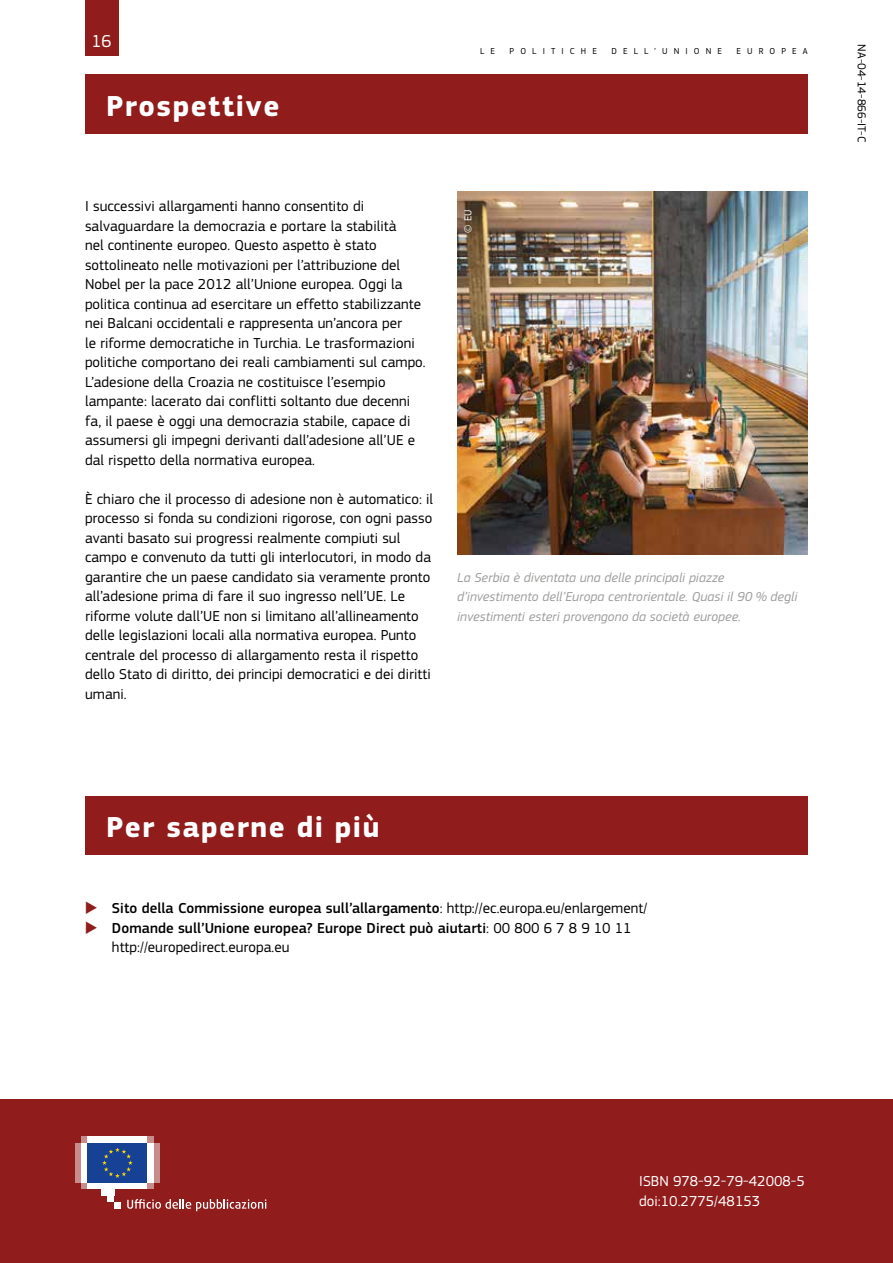
<style>
.page{position:relative;width:893px;height:1263px;background:#fff}
.page>*{position:absolute;margin:0;border:0;box-sizing:border-box;transform-origin:0 0}
.Heading01_neg{font:700 30px "EC Square Sans Pro";letter-spacing:.05em;color:#fff}
.t1{font:18px "EC Square Sans Pro";color:#fff}
.BodyText{font:15px/19.5px "EC Square Sans Pro";letter-spacing:.005em;color:#000}
.t2{font:500 15px/19.5px "EC Square Sans Pro";letter-spacing:.005em;color:#000}
.BodyText-2{font:15px "EC Square Sans Pro";letter-spacing:.005em;color:#fff}
.legende_L{font:italic 13.5px/19.5px "EC Square Sans Pro";letter-spacing:.005em;color:#9d9d9c}
.t3{font:12px "EC Square Sans Pro";color:#000}
.copyright_copy{font:10.5px "EC Square Sans Pro";color:#fff}
.t4{font:9px "EC Square Sans Pro";letter-spacing:.68em;color:#000}
.s1{font-weight:400}
</style>
<div class="page">
<div style="left:85px;top:0;width:33px;height:55px;background:#901c1c"></div>
<div style="left:85px;top:796px;width:723px;height:59px;background:#901c1c"></div>
<div style="left:0;top:1099px;width:893px;height:164px;background:#901c1c"></div>
<svg style="left:81px;top:1182px;width:72px;height:7px"></svg>
<svg style="left:81px;top:1136px;width:72px;height:7px"></svg>
<div style="left:88px;top:1136px;width:59px;height:7px;background:#fff"></div>
<div style="left:88px;top:1182px;width:59px;height:7px;background:#fff"></div>
<div style="left:147px;top:1143px;width:6px;height:39px;background:#fff"></div>
<div style="left:153px;top:1143px;width:7px;height:39px;background:#c78d8d"></div>
<div style="left:81px;top:1143px;width:7px;height:39px;background:#fff"></div>
<div style="left:75px;top:1143px;width:6px;height:39px;background:#c78d8d"></div>
<div style="left:101px;top:1182px;width:13px;height:13px;background:#fff"></div>
<div style="left:108px;top:1182px;width:6px;height:20px;background:#fff"></div>
<div style="left:114px;top:1202px;width:7px;height:6px;background:#fff"></div>
<div style="left:88px;top:1143px;width:59px;height:39px;background:#164194"></div>
<svg style="left:102px;top:1147px;width:31px;height:31px"></svg>
<svg style="left:127px;top:1199px;width:139px;height:12px"></svg>
<div style="left:85px;top:75px;width:723px;height:59px;background:#901c1c"></div>
<img style="left:457px;top:192px;width:351px;height:362px">
<p class="t1" style="left:92px;top:30px;width:22px">16</p>
<p class="Heading01_neg" style="left:106px;top:88px;width:175px">Prospettive</p>
<p class="BodyText" style="left:85px;top:197px;width:342px">I successivi allargamenti hanno consentito di salvaguardare la democrazia e portare la stabilità<br>nel continente europeo. Questo aspetto è stato sottolineato nelle motivazioni per l’attribuzione del Nobel per la pace 2012 all’Unione europea. Oggi la politica continua ad esercitare un effetto stabilizzante nei Balcani occidentali e rappresenta un’ancora per<br>le riforme democratiche in Turchia. Le trasformazioni politiche comportano dei reali cambiamenti sul campo.<br>L’adesione della Croazia ne costituisce l’esempio lampante: lacerato dai conflitti soltanto due decenni fa, il paese è oggi una democrazia stabile, capace di assumersi gli impegni derivanti dall’adesione all’UE e dal rispetto della normativa europea.</p>
<p class="BodyText" style="left:85px;top:489px;width:350px">È chiaro che il processo di adesione non è automatico: il processo si fonda su condizioni rigorose, con ogni passo avanti basato sui progressi realmente compiuti sul campo e convenuto da tutti gli interlocutori, in modo da garantire che un paese candidato sia veramente pronto all’adesione prima di fare il suo ingresso nell’UE. Le riforme volute dall’UE non si limitano all’allineamento delle legislazioni locali alla normativa europea. Punto centrale del processo di allargamento resta il rispetto dello Stato di diritto, dei principi democratici e dei diritti umani.</p>
<p class="t4" style="left:480px;top:45px;width:17px">L E</p>
<p class="t4" style="left:510px;top:45px;width:89px">POLITICHE</p>
<p class="t4" style="left:611px;top:45px;width:112px">DELL’UNIONE</p>
<p class="t4" style="left:736px;top:45px;width:73px">EUROPEA</p>
<p class="t3" style="left:869px;top:44px;width:99px;rotate:90deg">NA-04-14-866-IT-C</p>
<p class="copyright_copy" style="left:462px;top:233px;width:25px;rotate:-90deg">© EU</p>
<p class="legende_L" style="left:457px;top:568px;width:342px">La Serbia è diventata una delle principali piazze d’investimento dell’Europa centrorientale. Quasi il 90 % degli investimenti esteri provengono da società europee.</p>
<p class="Heading01_neg" style="left:106px;top:809px;width:275px">Per saperne di più</p>
<p class="t2" style="left:112px;top:899px;width:537px">Sito della Commissione europea sull’allargamento<span class="s1">: http://ec.europa.eu/enlargement/</span></p>
<p class="t2" style="left:112px;top:918px;width:521px">Domande sull’Unione europea? Europe Direct può aiutarti<span class="s1">: 00 800 6 7 8 9 10 11 http://europedirect.europa.eu</span></p>
<p class="BodyText-2" style="left:639px;top:1173px;width:167px">ISBN 978-92-79-42008-5</p>
<p class="BodyText-2" style="left:639px;top:1192px;width:123px">doi:10.2775/48153</p>
</div>
